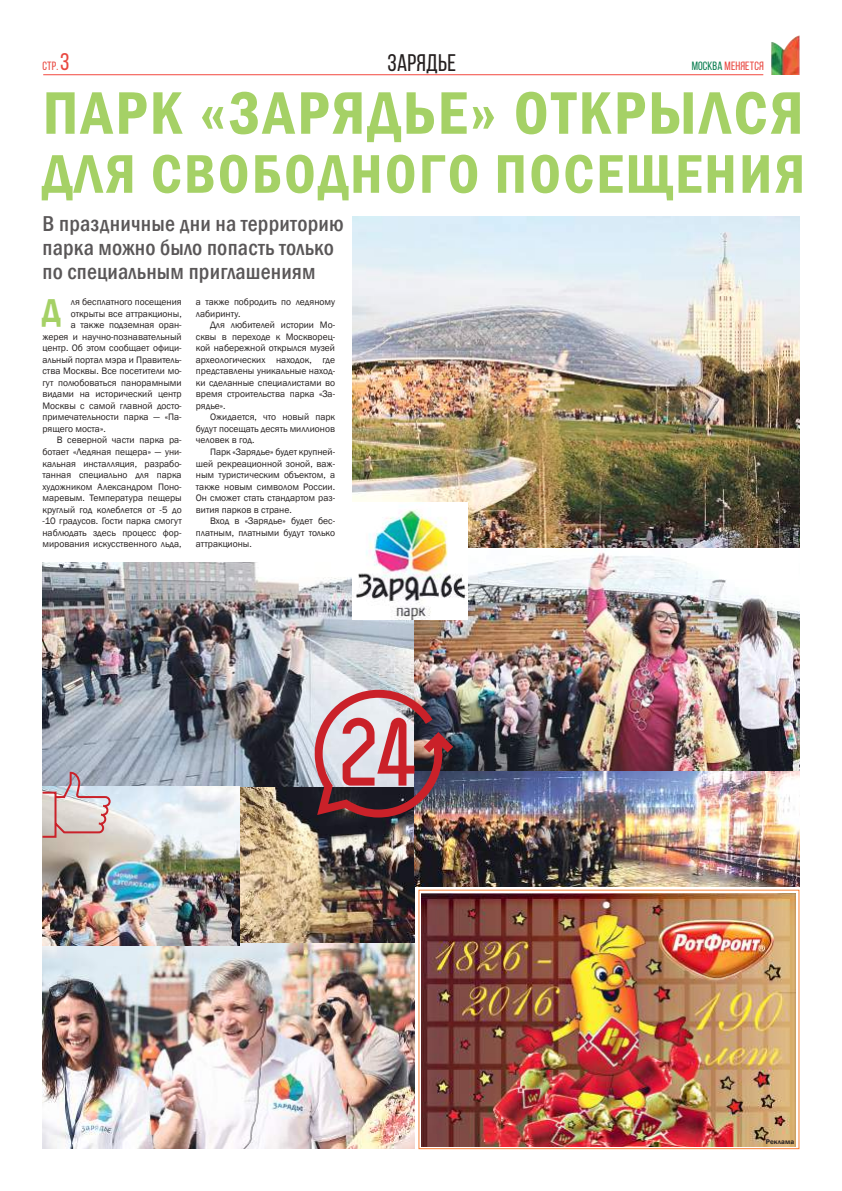
<style>
.page{position:relative;width:842px;height:1191px;background:#fff}
.page>*{position:absolute;margin:0;border:0;box-sizing:border-box;transform-origin:0 0}
.t1{font:600 condensed 62.2px "Franklin Gothic";letter-spacing:.04em;color:#a5d166}
.t2{font:600 condensed 56.4px "Franklin Gothic";letter-spacing:.04em;color:#a5d166}
.t3{font:600 condensed 34px "Franklin Gothic";color:#a5d166}
.t4{font:24px "Bebas Neue";letter-spacing:.01em;color:#241f1f}
.t5{font:500 condensed 22.1px/24.3px "Franklin Gothic";letter-spacing:.01em;color:#5a5758}
.t6{font:12px "Bebas Neue";letter-spacing:.01em;color:#e9473f}
.t7{font:9.6px/11.5px "Franklin Gothic";color:#241f1f;text-align:justify}
.t8{font:600 7px "Franklin Gothic";letter-spacing:.02em;color:#241f1f}
.s1{font-size:24px}
.s2{color:#097d4f}
</style>
<div class="page">
<img style="left:772px;top:35px;width:28px;height:39px">
<hr style="left:43px;top:74px;width:720px;height:1px;background:#f3483f">
<img style="left:422px;top:893px;width:374px;height:253px">
<img style="left:352px;top:217px;width:448px;height:331px">
<img style="left:43px;top:563px;width:371px;height:380px">
<img style="left:43px;top:943px;width:371px;height:205px">
<img style="left:414px;top:548px;width:385px;height:223px">
<img style="left:414px;top:771px;width:386px;height:115px">
<img style="left:315px;top:690px;width:138px;height:127px">
<img style="left:352px;top:503px;width:115px;height:116px">
<svg style="left:42px;top:771px;width:70px;height:67px;background:#cababd"></svg>
<p class="t6" style="left:43px;top:59px;width:29px">стр. <span class="s1">3</span></p>
<h3 class="t4" style="left:387px;top:49px;width:70px">зарядье</h3>
<p class="t6" style="left:692px;top:59px;width:74px"><span class="s2">Москва</span> Меняется</p>
<h1 class="t1" style="left:43px;top:71px;width:763px">ПАРК «ЗАРЯДЬЕ» ОТКРЫЛСЯ</h1>
<h2 class="t2" style="left:43px;top:136px;width:764px">ДЛЯ СВОБОДНОГО ПОСЕЩЕНИЯ</h2>
<h3 class="t5" style="left:43px;top:211px;width:303px">В праздничные дни на территорию парка можно было попасть только по специальным приглашениям</h3>
<p class="t7" style="left:71px;top:296px;width:112px">ля бесплатного посещения</p>
<p class="t7" style="left:71px;top:308px;width:112px">открыты все аттракционы,</p>
<p class="t7" style="left:71px;top:319px;width:112px">а также подземная оран-</p>
<p class="t7" style="left:43px;top:331px;width:141px">жерея и научно-познавательный</p>
<p class="t7" style="left:43px;top:342px;width:141px">центр. Об этом сообщает офици-</p>
<p class="t7" style="left:43px;top:354px;width:141px">альный портал мэра и Правитель-</p>
<p class="t7" style="left:43px;top:365px;width:141px">ства Москвы. Все посетители мо-</p>
<p class="t7" style="left:43px;top:377px;width:141px">гут полюбоваться панорамными</p>
<p class="t7" style="left:43px;top:388px;width:141px">видами на исторический центр</p>
<p class="t7" style="left:43px;top:400px;width:141px">Москвы с самой главной досто-</p>
<p class="t7" style="left:43px;top:412px;width:141px">примечательности парка — «Па-</p>
<p class="t7" style="left:43px;top:423px;width:65px">рящего моста».</p>
<p class="t7" style="left:57px;top:435px;width:127px">В северной части парка ра-</p>
<p class="t7" style="left:43px;top:446px;width:141px">ботает «Ледяная пещера» — уни-</p>
<p class="t7" style="left:43px;top:458px;width:141px">кальная инсталляция, разрабо-</p>
<p class="t7" style="left:43px;top:469px;width:141px">танная специально для парка</p>
<p class="t7" style="left:43px;top:481px;width:141px">художником Александром Поно-</p>
<p class="t7" style="left:43px;top:492px;width:141px">маревым. Температура пещеры</p>
<p class="t7" style="left:43px;top:504px;width:141px">круглый год колеблется от -5 до</p>
<p class="t7" style="left:43px;top:515px;width:141px">-10 градусов. Гости парка смогут</p>
<p class="t7" style="left:43px;top:527px;width:141px">наблюдать здесь процесс фор-</p>
<p class="t7" style="left:43px;top:538px;width:141px">мирования искусственного льда,</p>
<h3 class="t3" style="left:43px;top:287px;width:19px">Д</h3>
<p class="t7" style="left:196px;top:296px;width:141px">а также побродить по ледяному лабиринту.</p>
<p class="t7" style="left:196px;top:319px;width:141px;text-indent:14px">Для любителей истории Мо&shy;сквы в переходе к Москворец&shy;кой набережной открылся музей археологических находок, где представлены уникальные наход&shy;ки сделанные специалистами во время строительства парка «За&shy;рядье».</p>
<p class="t7" style="left:196px;top:412px;width:141px;text-indent:14px">Ожидается, что новый парк будут посещать десять миллионов человек в год.</p>
<p class="t7" style="left:196px;top:446px;width:141px;text-indent:14px">Парк «Зарядье» будет крупней&shy;шей рекреационной зоной, важ&shy;ным туристическим объектом, а также новым символом России.<br>Он сможет стать стандартом раз&shy;вития парков в стране.</p>
<p class="t7" style="left:196px;top:515px;width:141px;text-indent:14px">Вход в «Зарядье» будет бес&shy;платным, платными будут только аттракционы.</p>
<p class="t8" style="left:766px;top:1137px;width:30px">Реклама</p>
</div>
